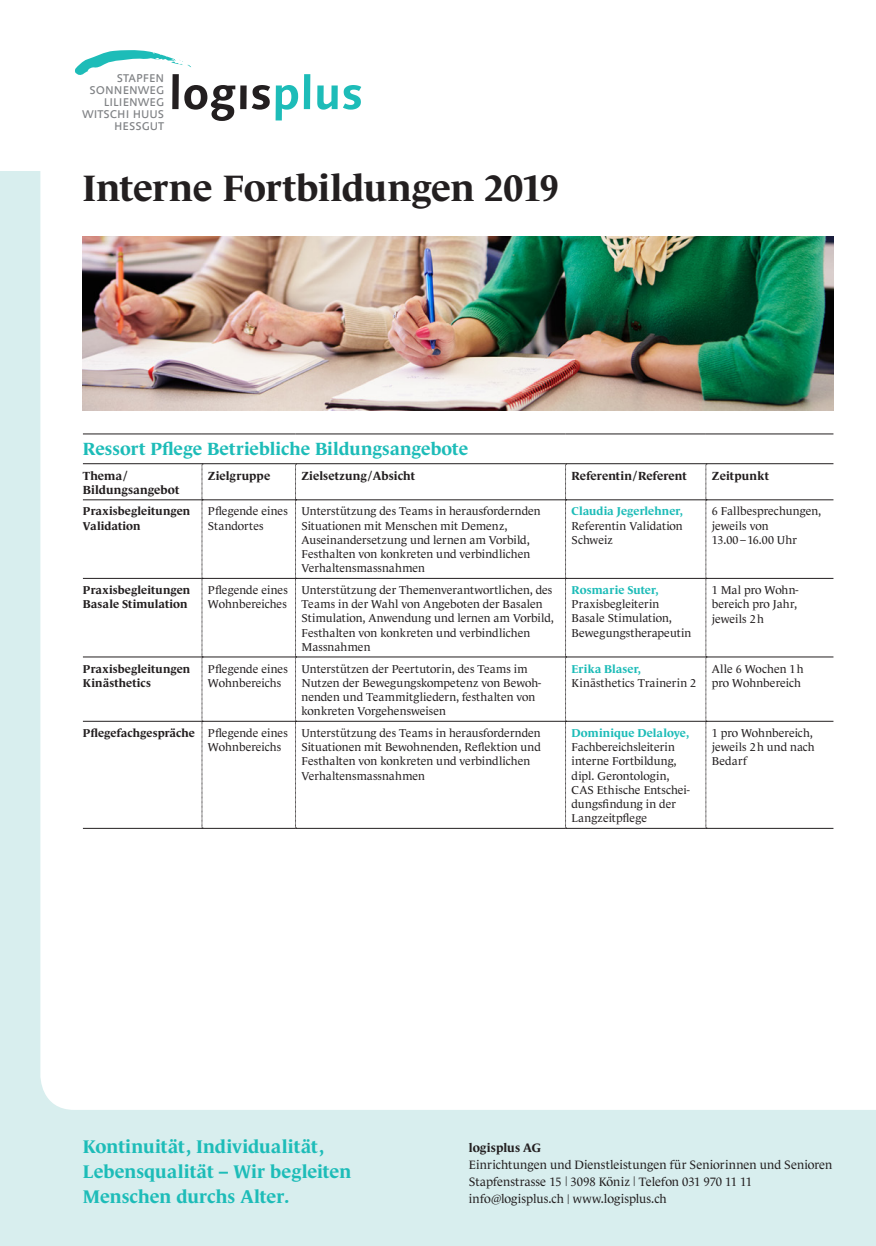
<style>
.page{position:relative;width:876px;height:1246px;background:#fff}
.page>*{position:absolute;margin:0;border:0;box-sizing:border-box;transform-origin:0 0}
.t1{font:700 37.5px "Le Monde Journal Std";letter-spacing:-.005em;color:#231f20}
.t2{font:700 18.6px/25.5px "Le Monde Journal Std";color:#1dbcb8}
.t3{font:700 18px "Le Monde Journal Std";letter-spacing:.005em;color:#1dbcb8}
.t4{font:12.3px/17.2px "Le Monde Journal Std";color:#231f20}
.t5{font:700 12.3px "Le Monde Journal Std";letter-spacing:.005em;color:#231f20}
.t6{font:700 12px/14.2px "Le Monde Journal Std";letter-spacing:.005em;color:#231f20}
.t7{font:11.7px/14.2px "Le Monde Journal Std";color:#231f20}
.t8{font:700 11.7px/14.2px "Le Monde Journal Std";letter-spacing:.01em;color:#231f20}
.t9{font:700 11.7px "Le Monde Journal Std";letter-spacing:.005em;color:#1dbcb8}
.t10{font:500 11.25px/12px "Linotype Syntax Com";color:#808285;text-align:right}
.s1{font-weight:700}
</style>
<div class="page">
<div style="left:0;top:171px;width:876px;height:1075px;background:#d8eeee"></div>
<div style="left:40px;top:74px;width:836px;height:1036px;background:#fff"></div>
<div style="left:172px;top:74px;width:7px;height:35px;background:#231f20"></div>
<svg style="left:184px;top:85px;width:51px;height:36px"></svg>
<div style="left:240px;top:85px;width:7px;height:24px;background:#231f20"></div>
<svg style="left:252px;top:85px;width:18px;height:25px"></svg>
<svg style="left:276px;top:85px;width:22px;height:35px"></svg>
<div style="left:304px;top:74px;width:6px;height:35px;background:#1dbcb8"></div>
<svg style="left:317px;top:85px;width:44px;height:25px"></svg>
<svg style="left:73px;top:50px;width:119px;height:25px"></svg>
<img style="left:82px;top:236px;width:751px;height:174px">
<hr style="left:83px;top:434px;width:119px;height:1px;background:#231f20">
<hr style="left:202px;top:434px;width:94px;height:1px;background:#231f20">
<hr style="left:296px;top:434px;width:270px;height:1px;background:#231f20">
<hr style="left:566px;top:434px;width:140px;height:1px;background:#231f20">
<hr style="left:706px;top:434px;width:127px;height:1px;background:#231f20">
<hr style="left:83px;top:463px;width:119px;height:1px;background:#231f20">
<hr style="left:202px;top:463px;width:94px;height:1px;background:#231f20">
<hr style="left:296px;top:463px;width:270px;height:1px;background:#231f20">
<hr style="left:566px;top:463px;width:140px;height:1px;background:#231f20">
<hr style="left:706px;top:463px;width:127px;height:1px;background:#231f20">
<hr style="left:83px;top:500px;width:119px;height:1px;background:#231f20">
<hr style="left:202px;top:500px;width:93px;height:1px;background:#231f20">
<hr style="left:296px;top:500px;width:269px;height:1px;background:#231f20">
<hr style="left:566px;top:500px;width:140px;height:1px;background:#231f20">
<hr style="left:706px;top:500px;width:127px;height:1px;background:#231f20">
<hr style="left:83px;top:578px;width:119px;height:1px;background:#231f20">
<hr style="left:202px;top:578px;width:93px;height:1px;background:#231f20">
<hr style="left:296px;top:578px;width:269px;height:1px;background:#231f20">
<hr style="left:566px;top:578px;width:140px;height:1px;background:#231f20">
<hr style="left:706px;top:578px;width:127px;height:1px;background:#231f20">
<hr style="left:83px;top:657px;width:119px;height:1px;background:#231f20">
<hr style="left:202px;top:657px;width:93px;height:1px;background:#231f20">
<hr style="left:296px;top:657px;width:269px;height:1px;background:#231f20">
<hr style="left:566px;top:657px;width:140px;height:1px;background:#231f20">
<hr style="left:706px;top:657px;width:127px;height:1px;background:#231f20">
<hr style="left:83px;top:721px;width:119px;height:1px;background:#231f20">
<hr style="left:202px;top:721px;width:93px;height:1px;background:#231f20">
<hr style="left:296px;top:721px;width:269px;height:1px;background:#231f20">
<hr style="left:566px;top:721px;width:140px;height:1px;background:#231f20">
<hr style="left:706px;top:721px;width:127px;height:1px;background:#231f20">
<hr style="left:83px;top:828px;width:119px;height:1px;background:#231f20">
<hr style="left:202px;top:828px;width:94px;height:1px;background:#231f20">
<hr style="left:296px;top:828px;width:270px;height:1px;background:#231f20">
<hr style="left:566px;top:828px;width:140px;height:1px;background:#231f20">
<hr style="left:706px;top:828px;width:127px;height:1px;background:#231f20">
<svg style="left:202px;top:464px;width:1px;height:365px"></svg>
<svg style="left:295px;top:464px;width:2px;height:365px"></svg>
<svg style="left:565px;top:464px;width:2px;height:365px"></svg>
<svg style="left:706px;top:464px;width:1px;height:365px"></svg>
<p class="t10" style="left:82px;top:72px;width:84px">STAPFEN<br>SONNENWEG<br>LILIENWEG<br>WITSCHI HUUS<br>HESSGUT</p>
<h1 class="t1" style="left:82px;top:167px;width:478px">Interne Fortbildungen 2019</h1>
<h3 class="t3" style="left:83px;top:438px;width:387px">Ressort Pflege Betriebliche Bildungsangebote</h3>
<p class="t6" style="left:83px;top:468px;width:98px">Thema/<br>Bildungsangebot</p>
<p class="t6" style="left:208px;top:468px;width:64px">Zielgruppe</p>
<p class="t6" style="left:302px;top:468px;width:115px">Zielsetzung/Absicht</p>
<p class="t6" style="left:572px;top:468px;width:117px">Referentin/Referent</p>
<p class="t6" style="left:712px;top:468px;width:59px">Zeitpunkt</p>
<p class="t8" style="left:83px;top:504px;width:109px">Praxisbegleitungen<br>Validation</p>
<p class="t7" style="left:208px;top:504px;width:81px">Pflegende eines<br>Standortes</p>
<p class="t7" style="left:302px;top:504px;width:241px">Unterstützung des Teams in herausfordernden Situationen mit Menschen mit Demenz, Auseinandersetzung und lernen am Vorbild, Festhalten von konkreten und verbindlichen Verhaltensmassnahmen</p>
<p class="t9" style="left:572px;top:505px;width:113px">Claudia Jegerlehner,</p>
<p class="t7" style="left:712px;top:504px;width:111px">6 Fallbesprechungen, jeweils von<br>13.00–16.00 Uhr</p>
<p class="t7" style="left:572px;top:518px;width:113px">Referentin Validation<br>Schweiz</p>
<p class="t8" style="left:83px;top:583px;width:109px">Praxisbegleitungen<br>Basale Stimulation</p>
<p class="t7" style="left:208px;top:583px;width:81px">Pflegende eines<br>Wohnbereiches</p>
<p class="t7" style="left:302px;top:583px;width:254px">Unterstützung der Themenverantwortlichen, des Teams in der Wahl von Angeboten der Basalen Stimulation, Anwendung und lernen am Vorbild, Festhalten von konkreten und verbindlichen Massnahmen</p>
<p class="t9" style="left:572px;top:583px;width:88px">Rosmarie Suter,</p>
<p class="t7" style="left:572px;top:597px;width:121px">Praxisbegleiterin<br>Basale Stimulation,<br>Bewegungstherapeutin</p>
<p class="t8" style="left:83px;top:661px;width:109px">Praxisbegleitungen<br>Kinästhetics</p>
<p class="t7" style="left:208px;top:661px;width:81px">Pflegende eines<br>Wohnbereichs</p>
<p class="t7" style="left:302px;top:661px;width:241px">Unterstützen der Peertutorin, des Teams im Nutzen der Bewegungskompetenz von Bewoh&shy;nenden und Teammitgliedern, festhalten von konkreten Vorgehensweisen</p>
<p class="t9" style="left:572px;top:662px;width:71px">Erika Blaser,</p>
<p class="t7" style="left:572px;top:676px;width:126px">Kinästhetics Trainerin 2</p>
<p class="t7" style="left:208px;top:726px;width:81px;text-indent:-125px"><span class="s1">Pflegefachgespräche</span> Pflegende eines<br>Wohnbereichs</p>
<p class="t7" style="left:302px;top:726px;width:241px">Unterstützung des Teams in herausfordernden Situationen mit Bewohnenden, Reflektion und Festhalten von konkreten und verbindlichen Verhaltensmassnahmen</p>
<p class="t9" style="left:572px;top:726px;width:119px">Dominique Delaloye,</p>
<p class="t7" style="left:572px;top:740px;width:120px">Fachbereichsleiterin interne Fortbildung, dipl. Gerontologin,<br>CAS Ethische Entschei&shy;dungsfindung in der<br>Langzeitpflege</p>
<p class="t7" style="left:712px;top:583px;width:88px">1 Mal pro Wohn&shy;bereich pro Jahr, jeweils 2h</p>
<p class="t7" style="left:712px;top:661px;width:93px">Alle 6 Wochen 1h pro Wohnbereich</p>
<p class="t7" style="left:712px;top:726px;width:104px">1 pro Wohnbereich, jeweils 2h und nach<br>Bedarf</p>
<h2 class="t2" style="left:83px;top:1133px;width:270px">Kontinuität, Individualität,<br>Lebensqualität – Wir begleiten<br>Menschen durchs Alter.</h2>
<p class="t5" style="left:469px;top:1140px;width:73px">logisplus AG</p>
<p class="t4" style="left:469px;top:1156px;width:365px">Einrichtungen und Dienstleistungen für Seniorinnen und Senioren<br>Stapfenstrasse 15 <sup>|</sup> 3098 Köniz <sup>|</sup> Telefon 031 970 11 11 info@logisplus.ch <sup>|</sup> www.logisplus.ch</p>
</div>
